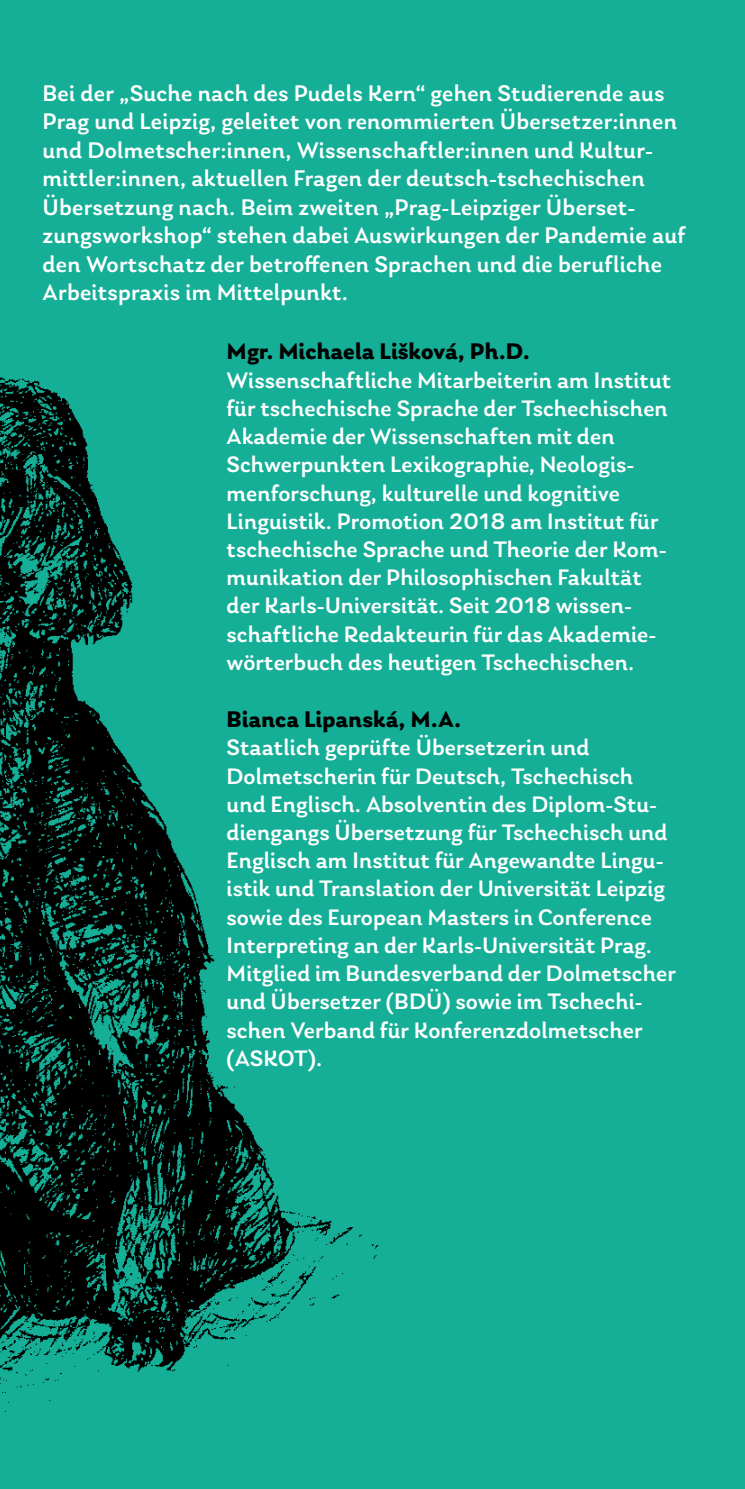
<style>
.page{position:relative;width:745px;height:1489px;background:#fff}
.page>*{position:absolute;margin:0;border:0;box-sizing:border-box;transform-origin:0 0}
.t1{font:500 23.75px/28.5px "Laca";letter-spacing:.01em;color:#fff}
.t2{font:700 23.75px "Laca";letter-spacing:.005em;color:#000}
.t3{font:500 23.5px/28.2px "Laca";letter-spacing:.005em;color:#fff}
</style>
<div class="page">
<div style="left:0;top:0;width:744px;height:1488px;background:#15af97"></div>
<img style="left:0;top:377px;width:379px;height:1035px">
<p class="t1" style="left:43px;top:79px;width:644px">Bei der „Suche nach des Pudels Kern“ gehen Studierende aus Prag und Leipzig, geleitet von renommierten Übersetzer:innen und Dolmetscher:innen, Wissenschaftler:innen und Kultur&shy;mittler:innen, aktuellen Fragen der deutsch-tschechischen Übersetzung nach. Beim zweiten „Prag-Leipziger Überset&shy;zungsworkshop“ stehen dabei Auswirkungen der Pandemie auf den Wortschatz der betroffenen Sprachen und die berufliche Arbeitspraxis im Mittelpunkt.</p>
<p class="t2" style="left:226px;top:337px;width:304px">Mgr. Michaela Lišková, Ph.D.</p>
<p class="t3" style="left:226px;top:366px;width:445px">Wissenschaftliche Mitarbeiterin am Institut für tschechische Sprache der Tschechischen Akademie der Wissenschaften mit den Schwerpunkten Lexikographie, Neologis&shy;menforschung, kulturelle und kognitive Linguistik. Promotion 2018 am Institut für tschechische Sprache und Theorie der Kom&shy;munikation der Philosophischen Fakultät der Karls-Universität. Seit 2018 wissen&shy;schaftliche Redakteurin für das Akademie&shy;wörterbuch des heutigen Tschechischen.</p>
<p class="t2" style="left:226px;top:705px;width:236px">Bianca Lipanská, M.A.</p>
<p class="t3" style="left:226px;top:733px;width:450px">Staatlich geprüfte Übersetzerin und Dolmetscherin für Deutsch, Tschechisch und Englisch. Absolventin des Diplom-Stu&shy;diengangs Übersetzung für Tschechisch und Englisch am Institut für Angewandte Lingu&shy;istik und Translation der Universität Leipzig sowie des European Masters in Conference Interpreting an der Karls-Universität Prag.<br>Mitglied im Bundesverband der Dolmetscher und Übersetzer (BDÜ) sowie im Tschechi&shy;schen Verband für Konferenzdolmetscher (ASKOT).</p>
</div>
